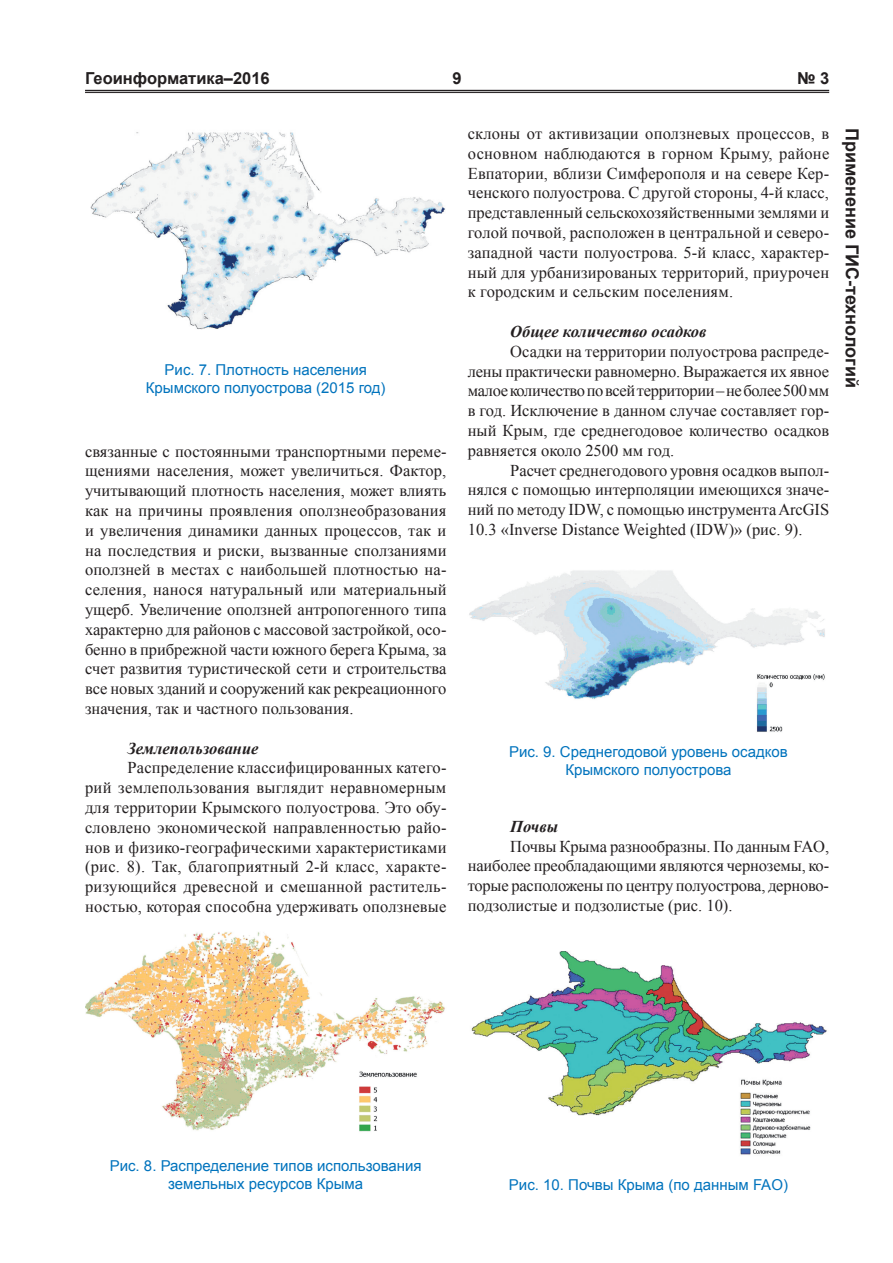
<style>
.page{position:relative;width:893px;height:1263px;background:#fff}
.page>*{position:absolute;margin:0;border:0;box-sizing:border-box;transform-origin:0 0}
.t1{font:700 18px "Arial";color:#231f20}
.t2{font:16.5px/19.8px "Times New Roman";color:#231f20;text-align:justify}
.t3{font:italic 700 16.5px "Times New Roman";color:#231f20}
.t4{font:700 16.5px "Arial";color:#231f20}
.t5{font:15px/18px "Arial";color:#0073bd;text-align:center}
</style>
<div class="page">
<hr style="left:85px;top:90px;width:744px;height:1px;background:#231f20">
<hr style="left:85px;top:92px;width:744px;height:1px;background:#231f20">
<img style="left:90px;top:132px;width:355px;height:198px">
<img style="left:85px;top:932px;width:360px;height:200px">
<img style="left:469px;top:570px;width:356px;height:162px">
<img style="left:471px;top:951px;width:356px;height:204px">
<p class="t4" style="left:85px;top:68px;width:186px">Геоинформатика–2016</p>
<p class="t4" style="left:452px;top:68px;width:11px">9</p>
<p class="t4" style="left:797px;top:68px;width:34px">№ 3</p>
<p class="t5" style="left:146px;top:361px;width:241px">Рис. 7. Плотность населения<br>Крымского полуострова (2015 год)</p>
<p class="t2" style="left:85px;top:441px;width:363px">связанные с постоянными транспортными переме&shy;щениями населения, может увеличиться. Фактор, учитывающий плотность населения, может влиять как на причины проявления оползнеобразования и увеличения динамики данных процессов, так и на последствия и риски, вызванные сползаниями оползней в местах с наибольшей плотностью на&shy;селения, нанося натуральный или материальный ущерб. Увеличение оползней антропогенного типа характерно для районов с массовой застройкой, осо&shy;бенно в прибрежной части южного берега Крыма, за счет развития туристической сети и строительства все новых зданий и сооружений как рекреационного значения, так и частного пользования.</p>
<p class="t3" style="left:128px;top:736px;width:133px">Землепользование</p>
<p class="t2" style="left:85px;top:758px;width:363px;text-indent:43px">Распределение классифицированных катего&shy;рий землепользования выглядит неравномерным для территории Крымского полуострова. Это обу&shy;словлено экономической направленностью райо&shy;нов и физико-географическими характеристиками (рис. 8). Так, благоприятный 2-й класс, характе&shy;ризующийся древесной и смешанной раститель&shy;ностью, которая способна удерживать оползневые</p>
<p class="t2" style="left:468px;top:123px;width:363px">склоны от активизации оползневых процессов, в основном наблюдаются в горном Крыму, районе Евпатории, вблизи Симферополя и на севере Кер&shy;ченского полуострова. С другой стороны, 4-й класс, представленный сельскохозяйственными землями и голой почвой, расположен в центральной и северо&shy;западной части полуострова. 5-й класс, характер&shy;ный для урбанизированых территорий, приурочен к городским и сельским поселениям.</p>
<p class="t3" style="left:510px;top:320px;width:198px">Общее количество осадков</p>
<p class="t2" style="left:468px;top:341px;width:363px;text-indent:43px">Осадки на территории полуострова распреде&shy;лены практически равномерно. Выражается их явное малое количество по всей территории – не более 500 мм в год. Исключение в данном случае составляет гор&shy;ный Крым, где среднегодовое количество осадков равняется около 2500 мм год.</p>
<p class="t2" style="left:468px;top:460px;width:363px;text-indent:43px">Расчет среднегодового уровня осадков выпол&shy;нялся с помощью интерполяции имеющихся значе&shy;ний по методу IDW, с помощью инструмента ArcGIS 10.3 «Inverse Distance Weighted (IDW)» (рис. 9).</p>
<p class="t1" style="left:864px;top:128px;width:262px;rotate:90deg">Применение ГИС-технологий</p>
<p class="t5" style="left:509px;top:743px;width:280px">Рис. 9. Среднегодовой уровень осадков<br>Крымского полуострова</p>
<p class="t3" style="left:510px;top:815px;width:50px">Почвы</p>
<p class="t2" style="left:468px;top:836px;width:363px;text-indent:43px">Почвы Крыма разнообразны. По данным FAO, наиболее преобладающими являются черноземы, ко&shy;торые расположены по центру полуострова, дерново&shy;подзолистые и подзолистые (рис. 10).</p>
<p class="t5" style="left:110px;top:1156px;width:313px">Рис. 8. Распределение типов использования земельных ресурсов Крыма</p>
<p class="t5" style="left:509px;top:1176px;width:281px">Рис. 10. Почвы Крыма (по данным FAO)</p>
</div>
